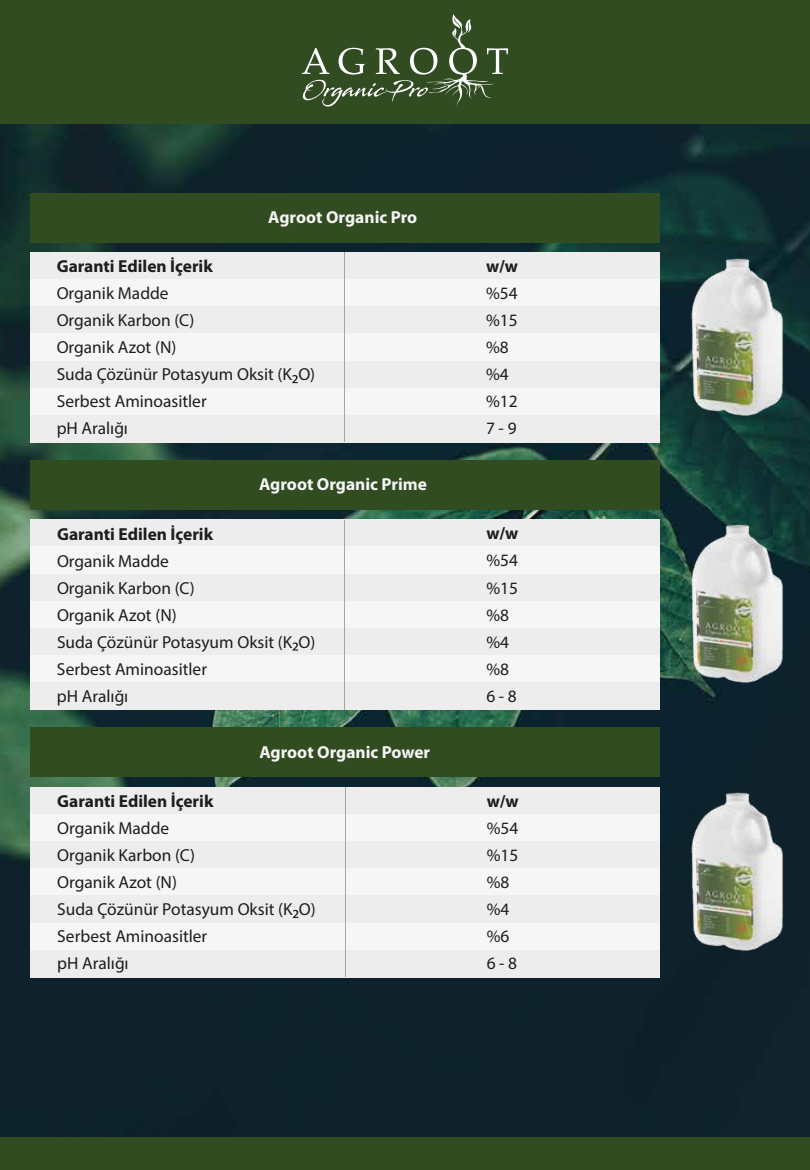
<style>
.page{position:relative;width:810px;height:1170px;background:#fff}
.page>*{position:absolute;margin:0;border:0;box-sizing:border-box;transform-origin:0 0}
.t1{font:17.4px/27px "Myriad Pro";color:#1d1d1b}
.t2{font:700 17.4px "Myriad Pro";color:#1d1d1b}
.t3{font:700 17.4px "Myriad Pro";color:#f6f6f6}
</style>
<div class="page">
<img style="left:0;top:124px;width:810px;height:1014px">
<div style="left:0;top:1138px;width:810px;height:32px;background:#324c22"></div>
<div style="left:30px;top:193px;width:629px;height:49px;background:#324c22"></div>
<div style="left:30px;top:252px;width:629px;height:27px;background:#ededed"></div>
<div style="left:30px;top:279px;width:629px;height:28px;background:#f6f6f6"></div>
<div style="left:30px;top:307px;width:629px;height:27px;background:#ededed"></div>
<div style="left:30px;top:334px;width:629px;height:27px;background:#f6f6f6"></div>
<div style="left:30px;top:361px;width:629px;height:27px;background:#ededed"></div>
<div style="left:30px;top:388px;width:629px;height:27px;background:#f6f6f6"></div>
<div style="left:30px;top:415px;width:629px;height:27px;background:#ededed"></div>
<hr style="left:344px;top:252px;width:1px;height:190px;background:#a6a5a4">
<svg style="left:292px;top:375px;width:6px;height:8px"></svg>
<div style="left:30px;top:460px;width:630px;height:50px;background:#324c22"></div>
<div style="left:30px;top:520px;width:630px;height:27px;background:#ededed"></div>
<div style="left:30px;top:547px;width:630px;height:27px;background:#f6f6f6"></div>
<div style="left:30px;top:574px;width:630px;height:27px;background:#ededed"></div>
<div style="left:30px;top:601px;width:630px;height:27px;background:#f6f6f6"></div>
<div style="left:30px;top:628px;width:630px;height:28px;background:#ededed"></div>
<div style="left:30px;top:656px;width:630px;height:27px;background:#f6f6f6"></div>
<div style="left:30px;top:683px;width:630px;height:27px;background:#ededed"></div>
<hr style="left:345px;top:520px;width:1px;height:189px;background:#a6a5a4">
<svg style="left:292px;top:642px;width:6px;height:9px"></svg>
<div style="left:30px;top:728px;width:630px;height:49px;background:#324c22"></div>
<div style="left:30px;top:787px;width:630px;height:27px;background:#ededed"></div>
<div style="left:30px;top:814px;width:630px;height:27px;background:#f6f6f6"></div>
<div style="left:30px;top:842px;width:630px;height:27px;background:#ededed"></div>
<div style="left:30px;top:869px;width:630px;height:27px;background:#f6f6f6"></div>
<div style="left:30px;top:896px;width:630px;height:27px;background:#ededed"></div>
<div style="left:30px;top:923px;width:630px;height:27px;background:#f6f6f6"></div>
<div style="left:30px;top:950px;width:630px;height:27px;background:#ededed"></div>
<hr style="left:345px;top:787px;width:1px;height:190px;background:#a6a5a4">
<svg style="left:293px;top:910px;width:5px;height:8px"></svg>
<div style="left:0;top:0;width:810px;height:124px;background:#324c22"></div>
<svg style="left:487px;top:48px;width:21px;height:26px"></svg>
<svg style="left:302px;top:18px;width:161px;height:89px"></svg>
<img style="left:659px;top:252px;width:151px;height:173px">
<img style="left:576px;top:519px;width:234px;height:172px">
<img style="left:576px;top:787px;width:234px;height:172px">
<p class="t3" style="left:268px;top:205px;width:151px">Agroot Organic Pro</p>
<p class="t2" style="left:57px;top:255px;width:158px">Garanti Edilen İçerik</p>
<p class="t1" style="left:57px;top:279px;width:260px">Organik Madde<br>Organik Karbon (C)<br>Organik Azot (N)<br>Suda Çözünür Potasyum Oksit (K O)<br>Serbest Aminoasitler<br>pH Aralığı</p>
<p class="t3" style="left:259px;top:473px;width:170px">Agroot Organic Prime</p>
<p class="t2" style="left:57px;top:522px;width:158px">Garanti Edilen İçerik</p>
<p class="t1" style="left:57px;top:547px;width:260px">Organik Madde<br>Organik Karbon (C)<br>Organik Azot (N)<br>Suda Çözünür Potasyum Oksit (K O)<br>Serbest Aminoasitler<br>pH Aralığı</p>
<p class="t3" style="left:259px;top:740px;width:172px">Agroot Organic Power</p>
<p class="t2" style="left:57px;top:790px;width:158px">Garanti Edilen İçerik</p>
<p class="t1" style="left:57px;top:814px;width:260px">Organik Madde<br>Organik Karbon (C)<br>Organik Azot (N)<br>Suda Çözünür Potasyum Oksit (K O)<br>Serbest Aminoasitler<br>pH Aralığı</p>
<p class="t2" style="left:486px;top:255px;width:34px">w/w</p>
<p class="t1" style="left:486px;top:279px;width:33px">%54 %15 %8 %4 %12<br>7 - 9</p>
<p class="t2" style="left:486px;top:522px;width:34px">w/w</p>
<p class="t1" style="left:486px;top:547px;width:33px">%54 %15 %8 %4 %8<br>6 - 8</p>
<p class="t2" style="left:487px;top:790px;width:34px">w/w</p>
<p class="t1" style="left:487px;top:814px;width:33px">%54 %15 %8 %4 %6<br>6 - 8</p>
</div>
